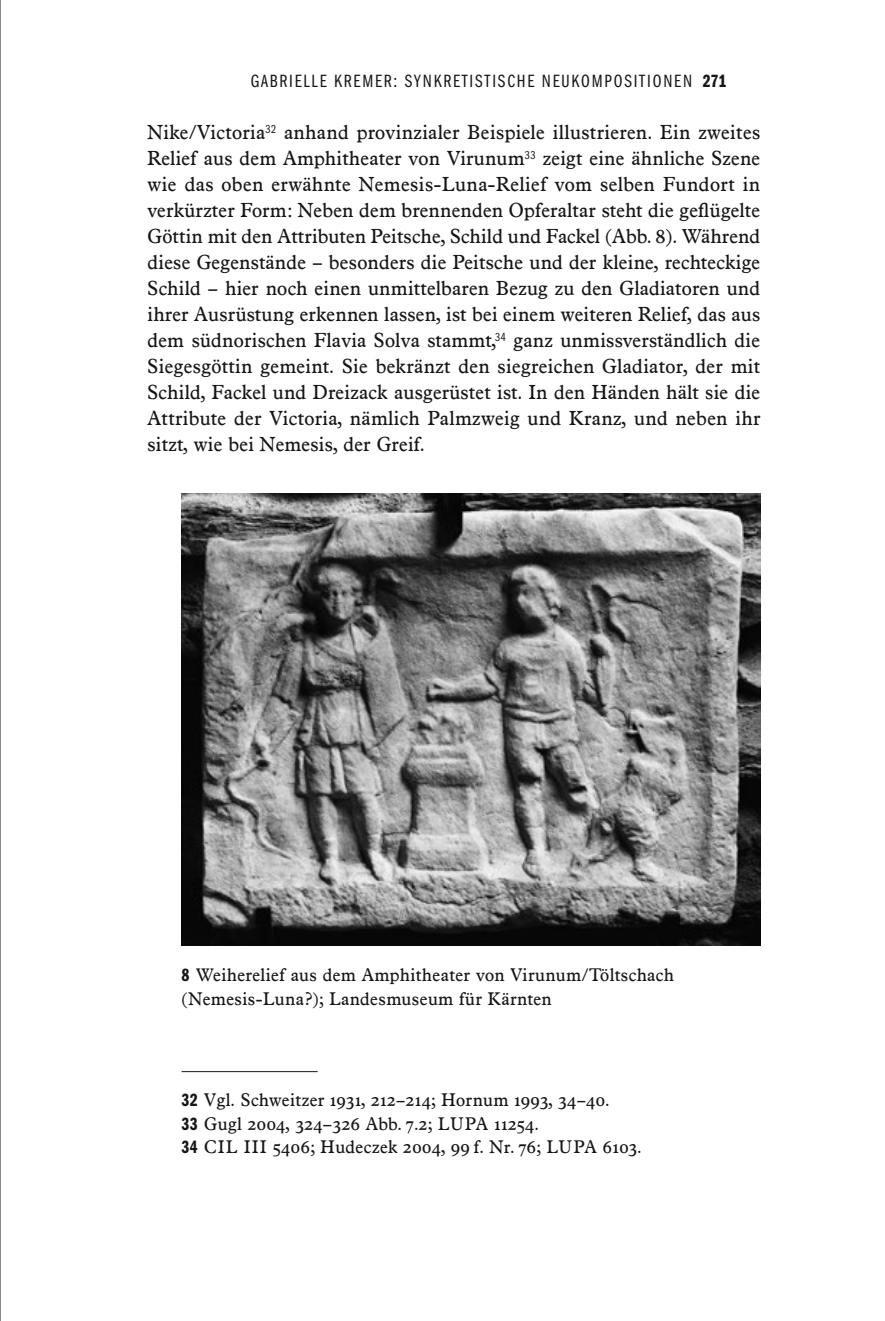
<style>
.page{position:relative;width:885px;height:1321px;background:#fff}
.page>*{position:absolute;margin:0;border:0;box-sizing:border-box;transform-origin:0 0}
.t1{font:20px/26px "Plantin OSF3";letter-spacing:.015em;color:#151616;text-align:justify}
.t2{font:18.4px "ITC Franklin Gothic Std Proportional Bk Cp";letter-spacing:.1em;color:#151616}
.t3{font:18px/23.4px "Plantin OSF3";letter-spacing:.025em;color:#151616}
.s1{font-family:"ITC Franklin Gothic Std Proportional Dm Cp"}
.s2{color:#fff}
.s3{font-family:"ITC Franklin Gothic Std Proportional Dm Cp";font-size:18.4px}
.s4{font-family:"ITC Franklin Gothic Std Dm Cp";font-size:18.4px}
</style>
<div class="page">
<hr style="left:181px;top:1071px;width:136px;height:1px;background:#151616">
<img style="left:181px;top:494px;width:579px;height:451px">
<hr style="left:0;top:0;width:1px;height:1321px;background:#151616">
<p class="t2" style="left:251px;top:71px;width:477px">GABRIELLE KREMER: SYNKRETISTISCHE NEUKOMPOSITIONEN <span class="s1">271</span></p>
<p class="t1" style="left:147px;top:119px;width:614px">Nike/Victoria<sup>32</sup> anhand provinzialer Beispiele illustrieren. Ein zweites Relief aus dem Amphitheater von Virunum<sup>33</sup> zeigt eine ähnliche Szene wie das oben erwähnte Nemesis-Luna-Relief vom selben Fundort in verkürzter Form: Neben dem brennenden Opferaltar steht die geflügelte Göttin mit den Attributen Peitsche, Schild und Fackel (Abb. 8). Während diese Gegenstände – besonders die Peitsche und der kleine, rechteckige Schild – hier noch einen unmittelbaren Bezug zu den Gladiatoren und ihrer Ausrüstung erkennen lassen, ist bei einem weiteren Relief, das aus dem südnorischen Flavia Solva stammt,<sup>34</sup> ganz unmissverständlich die Siegesgöttin gemeint. Sie bekränzt den siegreichen Gladiator, der mit Schild, Fackel und Dreizack ausgerüstet ist. In den Händen hält sie die Attribute der Victoria, nämlich Palmzweig und Kranz, und neben ihr sitzt, wie bei Nemesis, der Greif. <span class="s2">ABB. 8</span></p>
<p class="t3" style="left:181px;top:963px;width:494px"><span class="s3">8</span> Weiherelief aus dem Amphitheater von Virunum/Töltschach (Nemesis-Luna?); Landesmuseum für Kärnten</p>
<p class="t3" style="left:181px;top:1088px;width:461px"><span class="s4">32</span> Vgl. Schweitzer 1931, 212–214; Hornum 1993, 34–40.<br><span class="s4">33</span> Gugl 2004, 324–326 Abb. 7.2; LUPA 11254.<br><span class="s4">34</span> CIL III 5406; Hudeczek 2004, 99 f. Nr. 76; LUPA 6103.</p>
</div>
